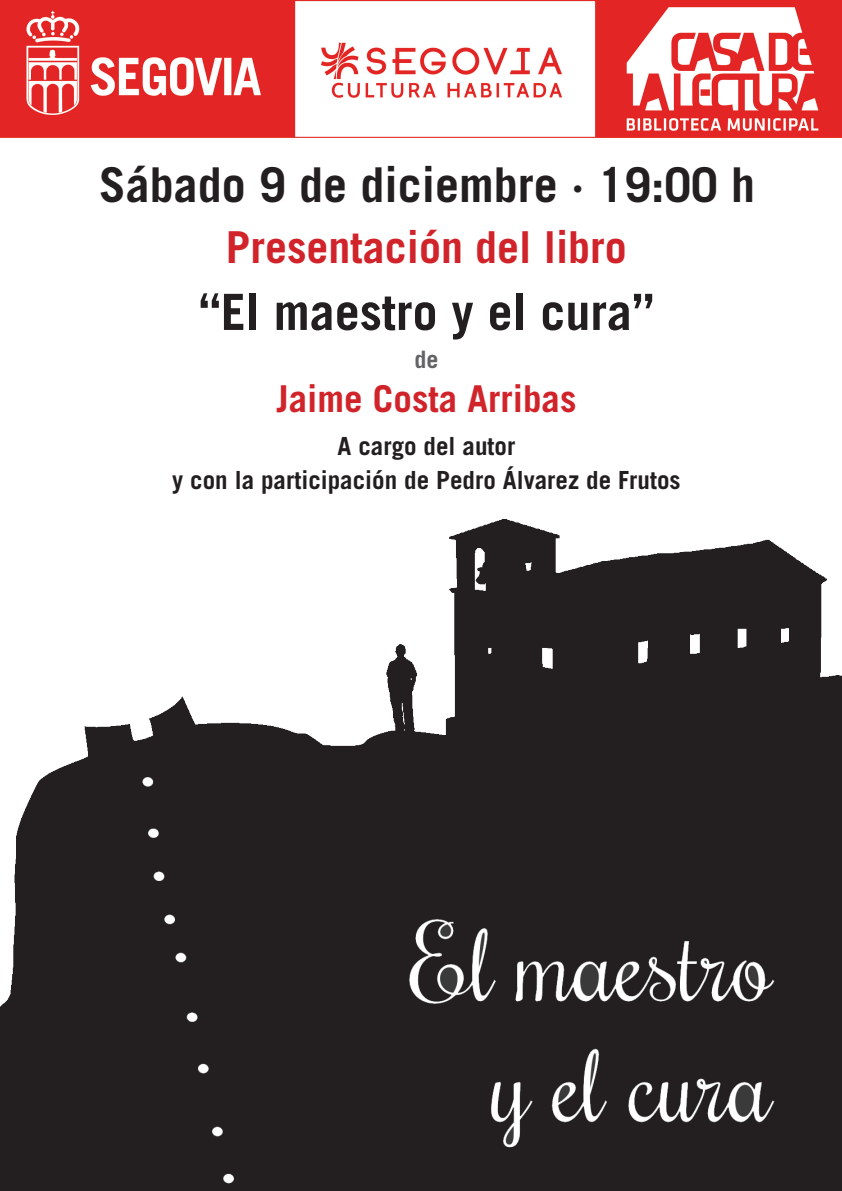
<style>
.page{position:relative;width:842px;height:1191px;background:#fff}
.page>*{position:absolute;margin:0;border:0;box-sizing:border-box;transform-origin:0 0}
.t1{font:700 50px "Trade Gothic";color:#231f20}
.t2{font:700 48px "Trade Gothic";color:#231f20}
.t3{font:700 44px "Trade Gothic";color:#d1232a}
.t4{font:700 37px "Trade Gothic";color:#d1232a}
.t5{font:700 25px/34px "Trade Gothic";color:#231f20;text-align:center}
.t6{font:700 24px "Trade Gothic";color:#636366}
</style>
<div class="page">
<img style="left:0;top:519px;width:842px;height:672px">
<img style="left:0;top:0;width:842px;height:138px">
<h2 class="t2" style="left:99px;top:155px;width:658px">Sábado 9 de diciembre · 19:00 h</h2>
<h3 class="t3" style="left:226px;top:220px;width:402px">Presentación del libro</h3>
<h1 class="t1" style="left:199px;top:281px;width:457px">“El maestro y el cura”</h1>
<p class="t6" style="left:414px;top:344px;width:25px">de</p>
<h3 class="t4" style="left:276px;top:376px;width:302px">Jaime Costa Arribas</h3>
<p class="t5" style="left:172px;top:429px;width:510px">A cargo del autor<br>y con la participación de Pedro Álvarez de Frutos</p>
</div>
